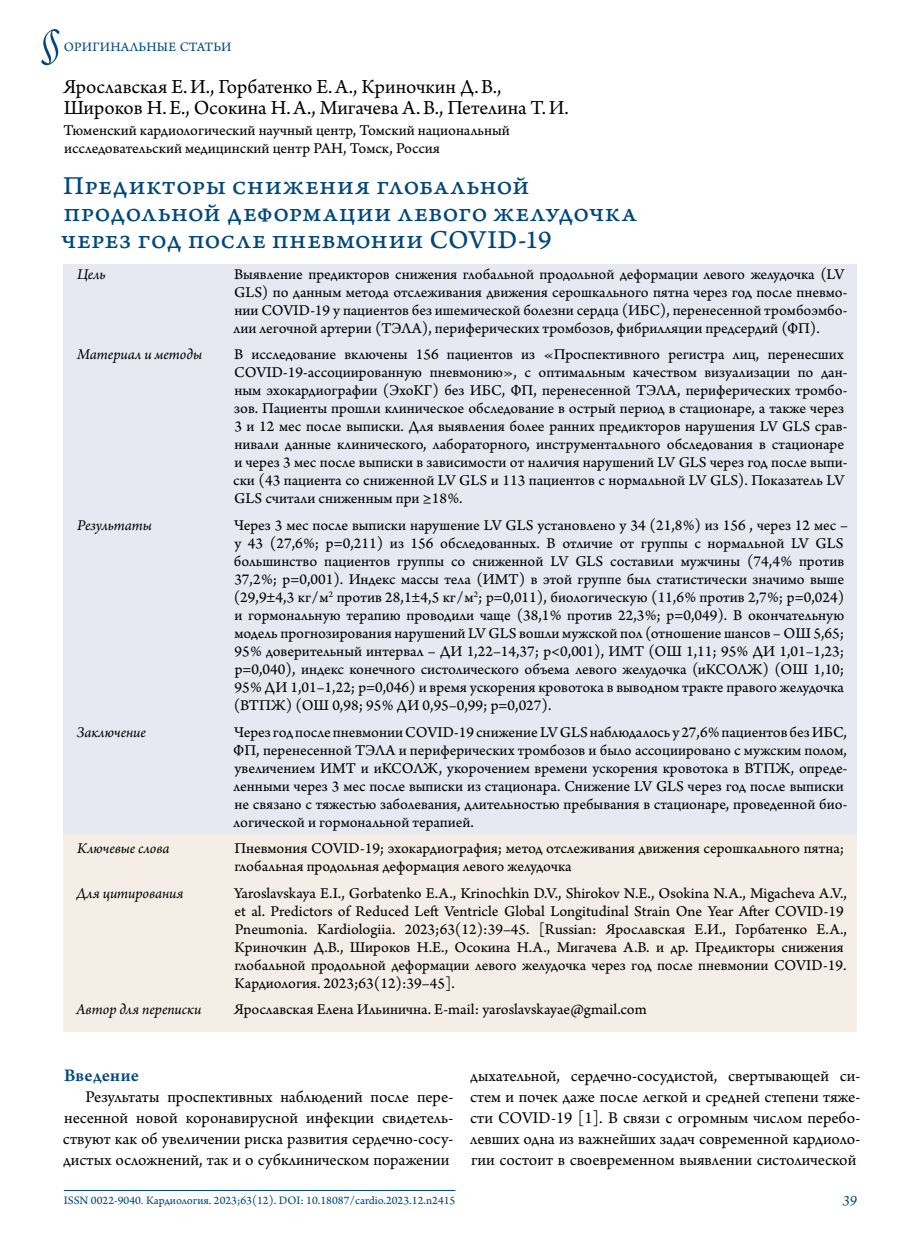
<style>
.page{position:relative;width:915px;height:1234px;background:#fff}
.page>*{position:absolute;margin:0;border:0;box-sizing:border-box;transform-origin:0 0}
.t1{font:54px "Arno Pro Light Italic Display";color:#00477e}
.t2{font:27px/27px "Arno Pro Caption";letter-spacing:.005em;color:#00477e}
.t3{font:21px/21px "Arno Pro";color:#000}
.t4{font:600 18.75px "Arno Pro";letter-spacing:.015em;color:#00477e}
.t5{font:17.25px/21px "Arno Pro";color:#000;text-align:justify}
.t6{font:15.75px/18px "Arno Pro Sm Text";color:#000}
.t7{font:italic 15.75px "Arno Pro";letter-spacing:-.005em;color:#000}
.t8{font:15px "Arno Pro Italic Sm Text";color:#00477e}
.t9{font:13.5px "Arno Pro Sm Text";letter-spacing:.01em;color:#00477e}
.t10{font:12px "Arno Pro Sm Text";color:#00477e}
</style>
<div class="page">
<hr style="left:64px;top:1189px;width:391px;height:1px;background:#00477e">
<div style="left:64px;top:264px;width:792px;height:86px;background:#e7e8f2"></div>
<div style="left:64px;top:344px;width:792px;height:177px;background:#e7e8f2"></div>
<div style="left:64px;top:515px;width:792px;height:212px;background:#e7e8f2"></div>
<div style="left:64px;top:721px;width:792px;height:123px;background:#e7e8f2"></div>
<div style="left:64px;top:833px;width:792px;height:55px;background:#f4eee7"></div>
<div style="left:64px;top:882px;width:792px;height:123px;background:#f4eee7"></div>
<div style="left:64px;top:999px;width:792px;height:32px;background:#f4eee7"></div>
<h1 class="t1" style="left:40px;top:12px;width:22px">§</h1>
<p class="t9" style="left:64px;top:39px;width:169px">ОРИГИНАЛЬНЫЕ СТАТЬИ</p>
<h3 class="t3" style="left:63px;top:77px;width:506px">Ярославская Е.И., Горбатенко Е.А., Криночкин Д.В.,<br>Широков Н.Е., Осокина Н.А., Мигачева А.В., Петелина Т.И.</h3>
<p class="t6" style="left:63px;top:122px;width:447px">Тюменский кардиологический научный центр, Томский национальный исследовательский медицинский центр РАН, Томск, Россия</p>
<h2 class="t2" style="left:61px;top:173px;width:577px">Предикторы снижения глобальной продольной деформации левого желудочка через год после пневмонии COVID-19</h2>
<p class="t7" style="left:77px;top:265px;width:30px">Цель</p>
<p class="t6" style="left:233px;top:266px;width:615px">Выявление предикторов снижения глобальной продольной деформации левого желудочка (LV GLS) по данным метода отслеживания движения серошкального пятна через год после пневмо&shy;нии COVID-19 у пациентов без ишемической болезни сердца (ИБС), перенесенной тромбоэмбо&shy;лии легочной артерии (ТЭЛА), периферических тромбозов, фибрилляции предсердий (ФП).</p>
<p class="t7" style="left:77px;top:345px;width:127px">Материал и методы</p>
<p class="t6" style="left:233px;top:346px;width:615px">В исследование включены 156 пациентов из «Проспективного регистра лиц, перенесших COVID-19‑ассоциированную пневмонию», с оптимальным качеством визуализации по дан&shy;ным эхокардиографии (ЭхоКГ) без ИБС, ФП, перенесенной ТЭЛА, периферических тромбо&shy;зов. Пациенты прошли клиническое обследование в острый период в стационаре, а также через 3 и 12 мес после выписки. Для выявления более ранних предикторов нарушения LV GLS срав&shy;нивали данные клинического, лабораторного, инструментального обследования в стационаре и через 3 мес после выписки в зависимости от наличия нарушений LV GLS через год после выпи&shy;ски (43 пациента со сниженной LV GLS и 113 пациентов с нормальной LV GLS). Показатель LV GLS считали сниженным при ≥18%.</p>
<p class="t7" style="left:77px;top:516px;width:76px">Результаты</p>
<p class="t6" style="left:234px;top:517px;width:615px">Через 3 мес после выписки нарушение LV GLS установлено у 34 (21,8%) из 156 , через 12 мес – у 43 (27,6%; р=0,211) из 156 обследованных. В отличие от группы с нормальной LV GLS большинство пациентов группы со сниженной LV GLS составили мужчины (74,4% против 37,2%; р=0,001). Индекс массы тела (ИМТ) в этой группе был статистически значимо выше (29,9±4,3 кг/м<sup>2</sup> против 28,1±4,5 кг/м<sup>2</sup>; р=0,011), биологическую (11,6% против 2,7%; р=0,024) и гормональную терапию проводили чаще (38,1% против 22,3%; р=0,049). В окончательную модель прогнозирования нарушений LV GLS вошли мужской пол (отношение шансов – ОШ 5,65; 95% доверительный интервал – ДИ 1,22–14,37; р&lt;0,001), ИМТ (ОШ 1,11; 95% ДИ 1,01–1,23; р=0,040), индекс конечного систолического объема левого желудочка (иКСОЛЖ) (ОШ 1,10; 95% ДИ 1,01–1,22; р=0,046) и время ускорения кровотока в выводном тракте правого желудочка (ВТПЖ) (ОШ 0,98; 95% ДИ 0,95–0,99; р=0,027).</p>
<p class="t7" style="left:77px;top:722px;width:71px">Заключение</p>
<p class="t6" style="left:233px;top:723px;width:615px">Через год после пневмонии COVID-19 снижение LV GLS наблюдалось у 27,6% пациентов без ИБС, ФП, перенесенной ТЭЛА и периферических тромбозов и было ассоциировано с мужским полом, увеличением ИМТ и иКСОЛЖ, укорочением времени ускорения кровотока в ВТПЖ, опреде&shy;ленными через 3 мес после выписки из стационара. Снижение LV GLS через год после выписки не связано с тяжестью заболевания, длительностью пребывания в стационаре, проведенной био&shy;логической и гормональной терапией.</p>
<p class="t7" style="left:77px;top:839px;width:94px">Ключевые слова</p>
<p class="t6" style="left:234px;top:840px;width:611px">Пневмония COVID-19; эхокардиография; метод отслеживания движения серошкального пятна; глобальная продольная деформация левого желудочка</p>
<p class="t7" style="left:76px;top:883px;width:108px">Для цитирования</p>
<p class="t6" style="left:234px;top:884px;width:614px">Yaroslavskaya E.I., Gorbatenko E.A., Krinochkin D.V., Shirokov N.E., Osokina N.A., Migacheva A.V., et al. Predictors of Reduced Left Ventricle Global Longitudinal Strain One Year After COVID-19<br>Pneumonia. Kardiologiia. 2023;63(12):39–45. [Russian: Ярославская Е.И., Горбатенко Е.А., Криночкин Д.В., Широков Н.Е., Осокина Н.А., Мигачева А.В. и др. Предикторы снижения глобальной продольной деформации левого желудочка через год после пневмонии COVID-19.<br>Кардиология. 2023;63(12):39–45].</p>
<p class="t7" style="left:76px;top:1000px;width:127px">Автор для переписки</p>
<p class="t6" style="left:234px;top:1001px;width:414px">Ярославская Елена Ильинична. E-mail: yaroslavskayae@gmail.com</p>
<p class="t4" style="left:64px;top:1064px;width:76px">Введение</p>
<p class="t5" style="left:63px;top:1086px;width:391px;text-indent:23px">Результаты проспективных наблюдений после пере&shy;несенной новой коронавирусной инфекции свидетель&shy;ствуют как об увеличении риска развития сердечно-сосу&shy;дистых осложнений, так и о субклиническом поражении</p>
<p class="t5" style="left:470px;top:1065px;width:391px">дыхательной, сердечно-сосудистой, свертывающей си&shy;стем и почек даже после легкой и средней степени тяже&shy;сти COVID-19 [1]. В связи с огромным числом перебо&shy;левших одна из важнейших задач современной кардиоло&shy;гии состоит в своевременном выявлении систолической</p>
<p class="t10" style="left:64px;top:1192px;width:393px">ISSN 0022-9040. Кардиология. 2023;63(12). DOI: 10.18087/cardio.2023.12.n2415</p>
<p class="t8" style="left:842px;top:1190px;width:16px">39</p>
</div>
